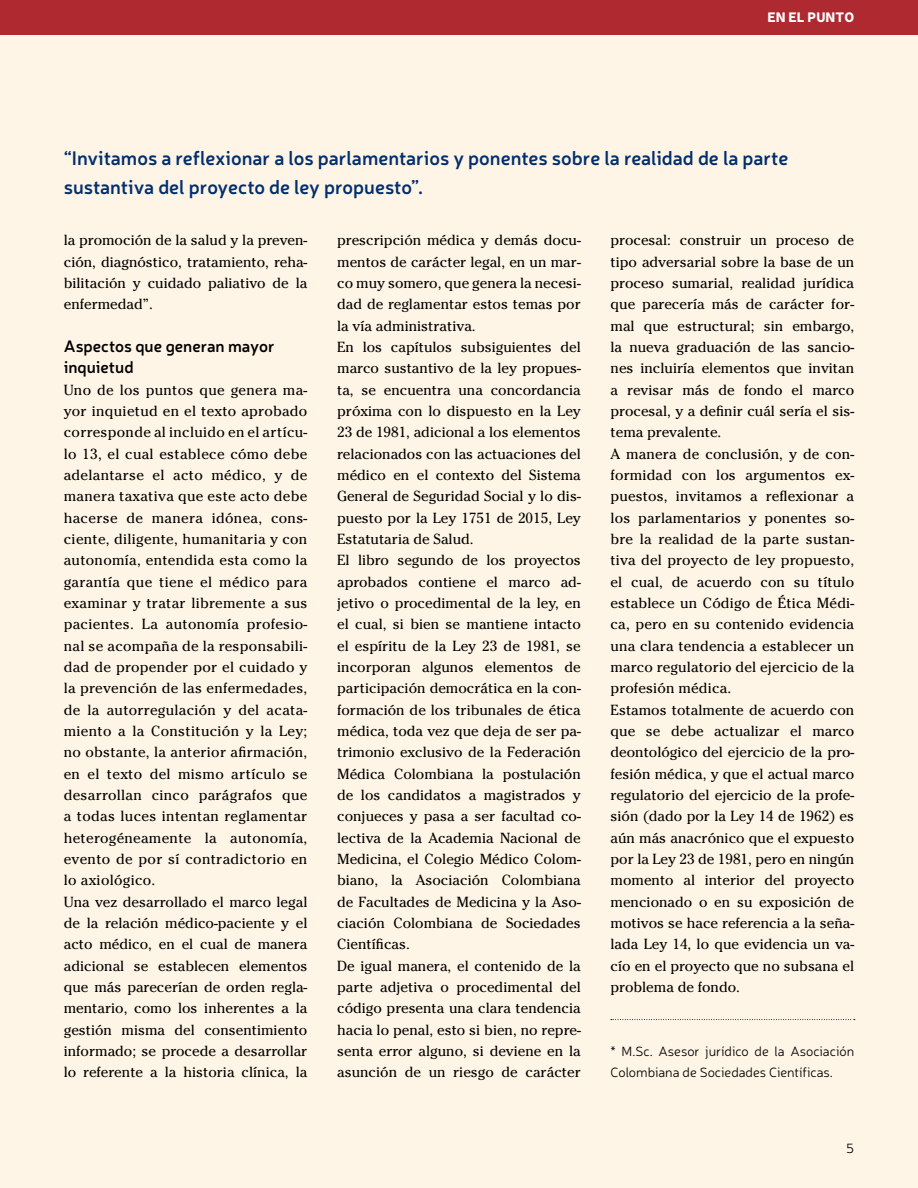
<style>
.page{position:relative;width:918px;height:1188px;background:#fff}
.page>*{position:absolute;margin:0;border:0;box-sizing:border-box;transform-origin:0 0}
.t1{font:600 19.5px/28.5px "Neris";color:#002e6e}
.t2{font:600 16.5px/21.3px "Neris";color:#000}
.t3{font:14.55px/21.3px "Cheltenham";color:#000}
.t4{font:14.55px/21.3px "Cheltenham";letter-spacing:.02em;color:#000}
.t5{font:300 13.5px/21.3px "Neris";color:#000}
.t6{font:900 13.5px "Neris";letter-spacing:.01em;color:#fff}
</style>
<div class="page">
<div style="left:1px;top:35px;width:916px;height:1152px;background:#fff5e6"></div>
<div style="left:0;top:0;width:918px;height:34px;background:#af2a30"></div>
<svg style="left:611px;top:1019px;width:244px;height:1px"></svg>
<p class="t6" style="left:767px;top:7px;width:88px">EN EL PUNTO</p>
<h1 class="t1" style="left:64px;top:143px;width:726px">“Invitamos a reflexionar a los parlamentarios y ponentes sobre la realidad de la parte sustantiva del proyecto de ley propuesto”.</h1>
<p class="t3" style="left:611px;top:230px;width:245px">procesal: construir un proceso de tipo adversarial sobre la base de un proceso sumarial, realidad jurídica que parecería más de carácter for&shy;mal que estructural; sin embargo, la nueva graduación de las sancio&shy;nes incluiría elementos que invitan a revisar más de fondo el marco procesal, y a definir cuál sería el sis&shy;tema prevalente.<br>A manera de conclusión, y de con&shy;formidad con los argumentos ex&shy;puestos, invitamos a reflexionar a los parlamentarios y ponentes so&shy;bre la realidad de la parte sustan&shy;tiva del proyecto de ley propuesto, el cual, de acuerdo con su título establece un Código de Ética Médi&shy;ca, pero en su contenido evidencia una clara tendencia a establecer un marco regulatorio del ejercicio de la profesión médica.<br>Estamos totalmente de acuerdo con que se debe actualizar el marco deontológico del ejercicio de la pro&shy;fesión médica, y que el actual marco regulatorio del ejercicio de la profe&shy;sión (dado por la Ley 14 de 1962) es aún más anacrónico que el expuesto por la Ley 23 de 1981, pero en ningún momento al interior del proyecto mencionado o en su exposición de motivos se hace referencia a la seña&shy;lada Ley 14, lo que evidencia un va&shy;cío en el proyecto que no subsana el problema de fondo.</p>
<p class="t3" style="left:337px;top:230px;width:245px">prescripción médica y demás docu&shy;mentos de carácter legal, en un mar&shy;co muy somero, que genera la necesi&shy;dad de reglamentar estos temas por la vía administrativa.<br>En los capítulos subsiguientes del marco sustantivo de la ley propues&shy;ta, se encuentra una concordancia próxima con lo dispuesto en la Ley 23 de 1981, adicional a los elementos relacionados con las actuaciones del médico en el contexto del Sistema General de Seguridad Social y lo dis&shy;puesto por la Ley 1751 de 2015, Ley Estatutaria de Salud.<br>El libro segundo de los proyectos aprobados contiene el marco ad&shy;jetivo o procedimental de la ley, en el cual, si bien se mantiene intacto el espíritu de la Ley 23 de 1981, se incorporan algunos elementos de participación democrática en la con&shy;formación de los tribunales de ética médica, toda vez que deja de ser pa&shy;trimonio exclusivo de la Federación Médica Colombiana la postulación de los candidatos a magistrados y conjueces y pasa a ser facultad co&shy;lectiva de la Academia Nacional de Medicina, el Colegio Médico Colom&shy;biano, la Asociación Colombiana de Facultades de Medicina y la Aso&shy;ciación Colombiana de Sociedades Científicas.<br>De igual manera, el contenido de la parte adjetiva o procedimental del código presenta una clara tendencia hacia lo penal, esto si bien, no repre&shy;senta error alguno, si deviene en la asunción de un riesgo de carácter</p>
<p class="t3" style="left:64px;top:230px;width:245px;text-align:justify">la promoción de la salud y la preven&shy;ción, diagnóstico, tratamiento, reha&shy;bilitación y cuidado paliativo de la enfermedad”.</p>
<p class="t2" style="left:64px;top:335px;width:212px">Aspectos que generan mayor inquietud</p>
<p class="t4" style="left:64px;top:379px;width:245px">Uno de los puntos que genera ma&shy;yor inquietud en el texto aprobado corresponde al incluido en el artícu&shy;lo 13, el cual establece cómo debe adelantarse el acto médico, y de manera taxativa que este acto debe hacerse de manera idónea, cons&shy;ciente, diligente, humanitaria y con autonomía, entendida esta como la garantía que tiene el médico para examinar y tratar libremente a sus pacientes. La autonomía profesio&shy;nal se acompaña de la responsabili&shy;dad de propender por el cuidado y la prevención de las enfermedades, de la autorregulación y del acata&shy;miento a la Constitución y la Ley; no obstante, la anterior afirmación, en el texto del mismo artículo se desarrollan cinco parágrafos que a todas luces intentan reglamentar heterogéneamente la autonomía, evento de por sí contradictorio en lo axiológico.<br>Una vez desarrollado el marco legal de la relación médico-paciente y el acto médico, en el cual de manera adicional se establecen elementos que más parecerían de orden regla&shy;mentario, como los inherentes a la gestión misma del consentimiento informado; se procede a desarrollar lo referente a la historia clínica, la</p>
<p class="t5" style="left:611px;top:1040px;width:245px">* M.Sc. Asesor jurídico de la Asociación<br>Colombiana de Sociedades Científicas.</p>
<p class="t5" style="left:846px;top:1137px;width:9px">5</p>
</div>
